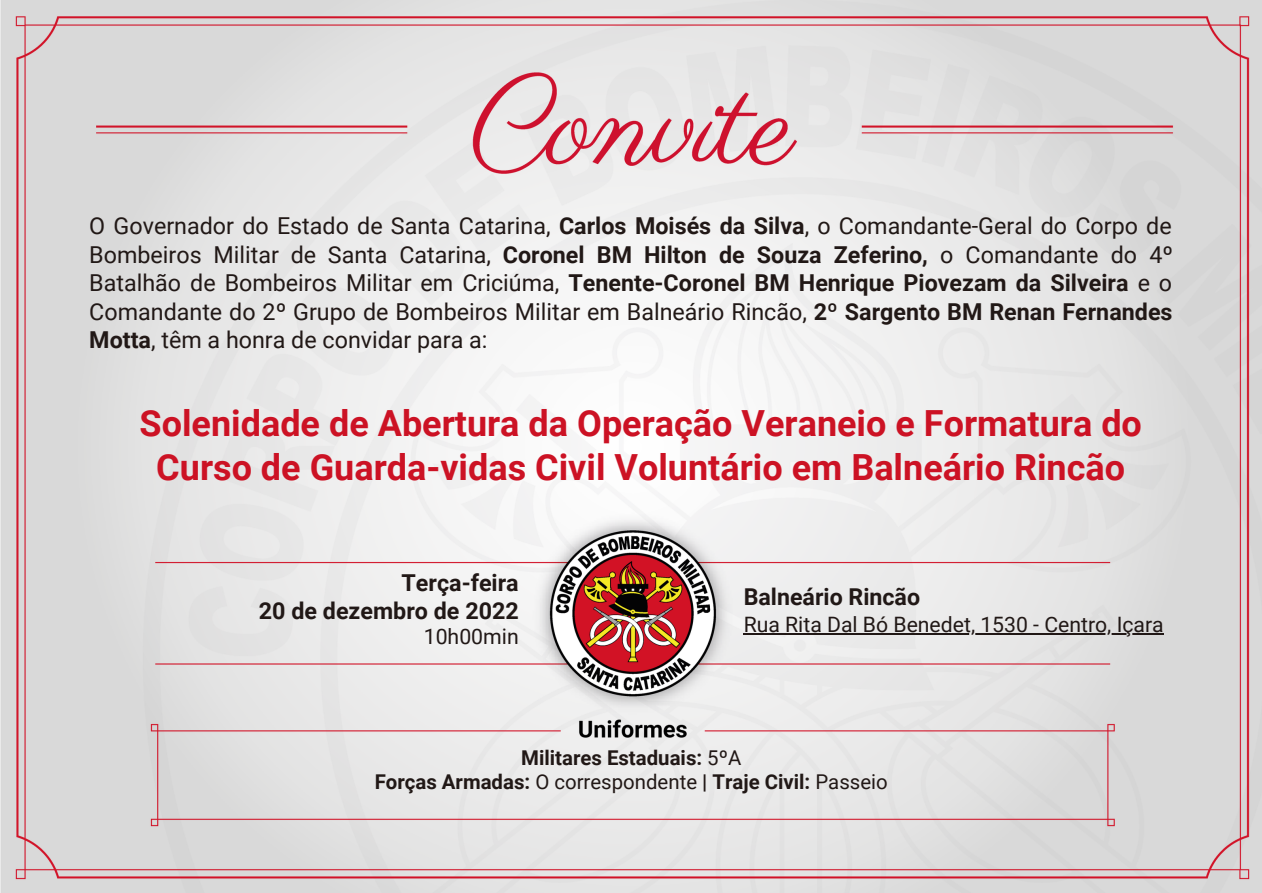
<style>
.page{position:relative;width:1262px;height:893px;background:#fff}
.page>*{position:absolute;margin:0;border:0;box-sizing:border-box;transform-origin:0 0}
.t1{font:700 36px/43.6px "Roboto";color:#cc1224;text-align:center}
.t2{font:23.2px/28.6px "Roboto";color:#211816;text-align:justify}
.t3{font:700 23.2px/28.6px "Roboto";color:#211816;text-align:right}
.t4{font:21.2px "Roboto";color:#211816}
.t5{font:700 20.4px/24px "Roboto";color:#211816;text-align:center}
.s1{font-weight:700}
.s2{font-weight:400}
</style>
<div class="page">
<img style="left:0;top:0;width:1262px;height:892px">
<hr style="left:743px;top:633px;width:420px;height:1px;background:#211816">
<p class="t2" style="left:89px;top:212px;width:1085px">O Governador do Estado de Santa Catarina, <span class="s1">Carlos Moisés da Silva</span>, o Comandante-Geral do Corpo de Bombeiros Militar de Santa Catarina, <span class="s1">Coronel BM Hilton de Souza Zeferino,</span> o Comandante do 4º Batalhão de Bombeiros Militar em Criciúma, <span class="s1">Tenente-Coronel BM Henrique Piovezam da Silveira</span> e o Comandante do 2º Grupo de Bombeiros Militar em Balneário Rincão, <span class="s1">2º Sargento BM Renan Fernandes Motta</span>, têm a honra de convidar para a:</p>
<h1 class="t1" style="left:139px;top:402px;width:1004px">Solenidade de Abertura da Operação Veraneio e Formatura do<br>Curso de Guarda-vidas Civil Voluntário em Balneário Rincão</h1>
<p class="t3" style="left:259px;top:568px;width:261px">Terça-feira<br>20 de dezembro de 2022</p>
<p class="t4" style="left:424px;top:624px;width:97px">10h00min</p>
<p class="t3" style="left:743px;top:582px;width:178px">Balneário Rincão</p>
<p class="t4" style="left:743px;top:612px;width:421px">Rua Rita Dal Bó Benedet, 1530 - Centro, Içara</p>
<p class="t5" style="left:375px;top:745px;width:514px">Militares Estaduais: <span class="s2">5ºA<br></span>Forças Armadas: <span class="s2">O correspondente</span> | Traje Civil: <span class="s2">Passeio</span></p>
</div>
